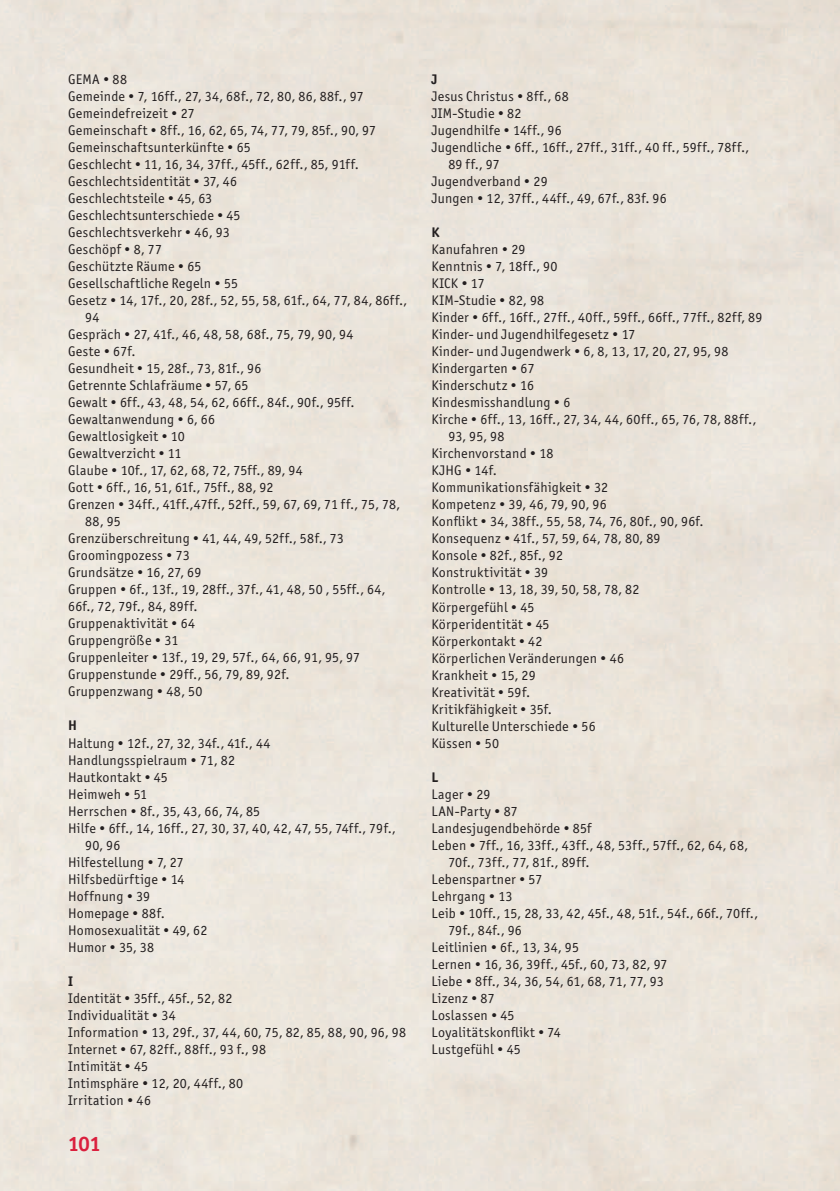
<style>
.page{position:relative;width:840px;height:1191px;background:#fff}
.page>*{position:absolute;margin:0;border:0;box-sizing:border-box;transform-origin:0 0}
.t1{font:700 21px "Officina Sans ITC Std";color:#da1f3d}
.t2{font:14px/17px "Officina Sans ITC Std";letter-spacing:.02em;color:#231f20}
.t3{font:700 14px "Officina Sans ITC Std";color:#231f20}
</style>
<div class="page">
<p class="t2" style="left:68px;top:71px;width:60px">GEMA • 88</p>
<p class="t2" style="left:68px;top:88px;width:297px">Gemeinde • 7, 16ff., 27, 34, 68f., 72, 80, 86, 88f., 97</p>
<p class="t2" style="left:68px;top:105px;width:128px">Gemeindefreizeit • 27</p>
<p class="t2" style="left:68px;top:122px;width:309px">Gemeinschaft • 8ff., 16, 62, 65, 74, 77, 79, 85f., 90, 97</p>
<p class="t2" style="left:68px;top:139px;width:184px">Gemeinschaftsunterkünfte • 65</p>
<p class="t2" style="left:68px;top:156px;width:292px">Geschlecht • 11, 16, 34, 37ff., 45ff., 62ff., 85, 91ff.</p>
<p class="t2" style="left:68px;top:173px;width:170px">Geschlechtsidentität • 37, 46</p>
<p class="t2" style="left:68px;top:190px;width:146px">Geschlechtsteile • 45, 63</p>
<p class="t2" style="left:68px;top:207px;width:174px">Geschlechtsunterschiede • 45</p>
<p class="t2" style="left:68px;top:224px;width:163px">Geschlechtsverkehr • 46, 93</p>
<p class="t2" style="left:68px;top:241px;width:95px">Geschöpf • 8, 77</p>
<p class="t2" style="left:68px;top:258px;width:135px">Geschützte Räume • 65</p>
<p class="t2" style="left:68px;top:275px;width:171px">Gesellschaftliche Regeln • 55</p>
<p class="t2" style="left:68px;top:292px;width:340px">Gesetz • 14, 17f., 20, 28f., 52, 55, 58, 61f., 64, 77, 84, 86ff.,</p>
<p class="t2" style="left:85px;top:309px;width:16px">94</p>
<p class="t2" style="left:68px;top:326px;width:286px">Gespräch • 27, 41f., 46, 48, 58, 68f., 75, 79, 90, 94</p>
<p class="t2" style="left:68px;top:343px;width:69px">Geste • 67f.</p>
<p class="t2" style="left:68px;top:360px;width:195px">Gesundheit • 15, 28f., 73, 81f., 96</p>
<p class="t2" style="left:68px;top:377px;width:182px">Getrennte Schlafräume • 57, 65</p>
<p class="t2" style="left:68px;top:394px;width:288px">Gewalt • 6ff., 43, 48, 54, 62, 66ff., 84f., 90f., 95ff.</p>
<p class="t2" style="left:68px;top:411px;width:148px">Gewaltanwendung • 6, 66</p>
<p class="t2" style="left:68px;top:428px;width:118px">Gewaltlosigkeit • 10</p>
<p class="t2" style="left:68px;top:445px;width:115px">Gewaltverzicht • 11</p>
<p class="t2" style="left:68px;top:462px;width:236px">Glaube • 10f., 17, 62, 68, 72, 75ff., 89, 94</p>
<p class="t2" style="left:68px;top:479px;width:207px">Gott • 6ff., 16, 51, 61f., 75ff., 88, 92</p>
<p class="t2" style="left:68px;top:496px;width:333px">Grenzen • 34ff., 41ff.,47ff., 52ff., 59, 67, 69, 71 ff., 75, 78,</p>
<p class="t2" style="left:85px;top:513px;width:37px">88, 95</p>
<p class="t2" style="left:68px;top:530px;width:277px">Grenzüberschreitung • 41, 44, 49, 52ff., 58f., 73</p>
<p class="t2" style="left:68px;top:547px;width:123px">Groomingpozess • 73</p>
<p class="t2" style="left:68px;top:564px;width:135px">Grundsätze • 16, 27, 69</p>
<p class="t2" style="left:68px;top:581px;width:319px">Gruppen • 6f., 13f., 19, 28ff., 37f., 41, 48, 50 , 55ff., 64,</p>
<p class="t2" style="left:68px;top:598px;width:131px">66f., 72, 79f., 84, 89ff.</p>
<p class="t2" style="left:68px;top:615px;width:128px">Gruppenaktivität • 64</p>
<p class="t2" style="left:68px;top:632px;width:112px">Gruppengröße • 31</p>
<p class="t2" style="left:68px;top:649px;width:293px">Gruppenleiter • 13f., 19, 29, 57f., 64, 66, 91, 95, 97</p>
<p class="t2" style="left:68px;top:666px;width:223px">Gruppenstunde • 29ff., 56, 79, 89, 92f.</p>
<p class="t2" style="left:68px;top:683px;width:136px">Gruppenzwang • 48, 50</p>
<p class="t3" style="left:68px;top:717px;width:10px">H</p>
<p class="t2" style="left:68px;top:734px;width:204px">Haltung • 12f., 27, 32, 34f., 41f., 44</p>
<p class="t2" style="left:68px;top:751px;width:168px">Handlungsspielraum • 71, 82</p>
<p class="t2" style="left:68px;top:768px;width:101px">Hautkontakt • 45</p>
<p class="t2" style="left:68px;top:785px;width:81px">Heimweh • 51</p>
<p class="t2" style="left:68px;top:802px;width:193px">Herrschen • 8f., 35, 43, 66, 74, 85</p>
<p class="t2" style="left:68px;top:819px;width:329px">Hilfe • 6ff., 14, 16ff., 27, 30, 37, 40, 42, 47, 55, 74ff., 79f.,</p>
<p class="t2" style="left:85px;top:836px;width:37px">90, 96</p>
<p class="t2" style="left:68px;top:853px;width:117px">Hilfestellung • 7, 27</p>
<p class="t2" style="left:68px;top:870px;width:118px">Hilfsbedürftige • 14</p>
<p class="t2" style="left:68px;top:887px;width:84px">Hoffnung • 39</p>
<p class="t2" style="left:68px;top:904px;width:98px">Homepage • 88f.</p>
<p class="t2" style="left:68px;top:921px;width:141px">Homosexualität • 49, 62</p>
<p class="t2" style="left:68px;top:938px;width:88px">Humor • 35, 38</p>
<p class="t3" style="left:68px;top:972px;width:6px">I</p>
<p class="t2" style="left:68px;top:989px;width:339px">Identität • 35ff., 45f., 52, 82<br>Individualität • 34<br>Information • 13, 29f., 37, 44, 60, 75, 82, 85, 88, 90, 96, 98<br>Internet • 67, 82ff., 88ff., 93 f., 98<br>Intimität • 45<br>Intimsphäre • 12, 20, 44ff., 80<br>Irritation • 46</p>
<h1 class="t1" style="left:68px;top:1131px;width:34px">101</h1>
<p class="t3" style="left:431px;top:71px;width:7px">J</p>
<p class="t2" style="left:431px;top:88px;width:139px">Jesus Christus • 8ff., 68</p>
<p class="t2" style="left:431px;top:105px;width:92px">JIM-Studie • 82</p>
<p class="t2" style="left:431px;top:122px;width:132px">Jugendhilfe • 14ff., 96</p>
<p class="t2" style="left:431px;top:139px;width:319px">Jugendliche • 6ff., 16ff., 27ff., 31ff., 40 ff., 59ff., 78ff.,</p>
<p class="t2" style="left:448px;top:156px;width:53px">89 ff., 97</p>
<p class="t2" style="left:431px;top:173px;width:118px">Jugendverband • 29</p>
<p class="t2" style="left:431px;top:190px;width:237px">Jungen • 12, 37ff., 44ff., 49, 67f., 83f. 96</p>
<p class="t3" style="left:431px;top:224px;width:10px">K</p>
<p class="t2" style="left:431px;top:241px;width:96px">Kanufahren • 29</p>
<p class="t2" style="left:431px;top:258px;width:128px">Kenntnis • 7, 18ff., 90</p>
<p class="t2" style="left:431px;top:275px;width:55px">KICK • 17</p>
<p class="t2" style="left:431px;top:292px;width:114px">KIM-Studie • 82, 98</p>
<p class="t2" style="left:431px;top:309px;width:332px">Kinder • 6ff., 16ff., 27ff., 40ff., 59ff., 66ff., 77ff., 82ff, 89</p>
<p class="t2" style="left:431px;top:326px;width:205px">Kinder- und Jugendhilfegesetz • 17</p>
<p class="t2" style="left:431px;top:343px;width:298px">Kinder- und Jugendwerk • 6, 8, 13, 17, 20, 27, 95, 98</p>
<p class="t2" style="left:431px;top:360px;width:105px">Kindergarten • 67</p>
<p class="t2" style="left:431px;top:377px;width:104px">Kinderschutz • 16</p>
<p class="t2" style="left:431px;top:394px;width:140px">Kindesmisshandlung • 6</p>
<p class="t2" style="left:431px;top:411px;width:326px">Kirche • 6ff., 13, 16ff., 27, 34, 44, 60ff., 65, 76, 78, 88ff.,</p>
<p class="t2" style="left:448px;top:428px;width:57px">93, 95, 98</p>
<p class="t2" style="left:431px;top:445px;width:124px">Kirchenvorstand • 18</p>
<p class="t2" style="left:431px;top:462px;width:67px">KJHG • 14f.</p>
<p class="t2" style="left:431px;top:479px;width:178px">Kommunikationsfähigkeit • 32</p>
<p class="t2" style="left:431px;top:496px;width:177px">Kompetenz • 39, 46, 79, 90, 96</p>
<p class="t2" style="left:431px;top:513px;width:274px">Konflikt • 34, 38ff., 55, 58, 74, 76, 80f., 90, 96f.</p>
<p class="t2" style="left:431px;top:530px;width:230px">Konsequenz • 41f., 57, 59, 64, 78, 80, 89</p>
<p class="t2" style="left:431px;top:547px;width:133px">Konsole • 82f., 85f., 92</p>
<p class="t2" style="left:431px;top:564px;width:118px">Konstruktivität • 39</p>
<p class="t2" style="left:431px;top:581px;width:209px">Kontrolle • 13, 18, 39, 50, 58, 78, 82</p>
<p class="t2" style="left:431px;top:598px;width:104px">Körpergefühl • 45</p>
<p class="t2" style="left:431px;top:615px;width:120px">Körperidentität • 45</p>
<p class="t2" style="left:431px;top:632px;width:113px">Körperkontakt • 42</p>
<p class="t2" style="left:431px;top:649px;width:194px">Körperlichen Veränderungen • 46</p>
<p class="t2" style="left:431px;top:666px;width:106px">Krankheit • 15, 29</p>
<p class="t2" style="left:431px;top:683px;width:100px">Kreativität • 59f.</p>
<p class="t2" style="left:431px;top:700px;width:122px">Kritikfähigkeit • 35f.</p>
<p class="t2" style="left:431px;top:717px;width:166px">Kulturelle Unterschiede • 56</p>
<p class="t2" style="left:431px;top:734px;width:69px">Küssen • 50</p>
<p class="t3" style="left:431px;top:768px;width:8px">L</p>
<p class="t2" style="left:431px;top:785px;width:61px">Lager • 29</p>
<p class="t2" style="left:431px;top:802px;width:88px">LAN-Party • 87</p>
<p class="t2" style="left:431px;top:819px;width:161px">Landesjugendbehörde • 85f</p>
<p class="t2" style="left:431px;top:836px;width:318px">Leben • 7ff., 16, 33ff., 43ff., 48, 53ff., 57ff., 62, 64, 68,</p>
<p class="t2" style="left:448px;top:853px;width:143px">70f., 73ff., 77, 81f., 89ff.</p>
<p class="t2" style="left:431px;top:870px;width:112px">Lebenspartner • 57</p>
<p class="t2" style="left:431px;top:887px;width:83px">Lehrgang • 13</p>
<p class="t2" style="left:431px;top:904px;width:328px">Leib • 10ff., 15, 28, 33, 42, 45f., 48, 51f., 54f., 66f., 70ff.,</p>
<p class="t2" style="left:448px;top:921px;width:75px">79f., 84f., 96</p>
<p class="t2" style="left:431px;top:938px;width:149px">Leitlinien • 6f., 13, 34, 95</p>
<p class="t2" style="left:431px;top:955px;width:238px">Lernen • 16, 36, 39ff., 45f., 60, 73, 82, 97</p>
<p class="t2" style="left:431px;top:972px;width:234px">Liebe • 8ff., 34, 36, 54, 61, 68, 71, 77, 93</p>
<p class="t2" style="left:431px;top:989px;width:65px">Lizenz • 87</p>
<p class="t2" style="left:431px;top:1006px;width:85px">Loslassen • 45</p>
<p class="t2" style="left:431px;top:1023px;width:131px">Loyalitätskonflikt • 74</p>
<p class="t2" style="left:431px;top:1040px;width:91px">Lustgefühl • 45</p>
</div>
